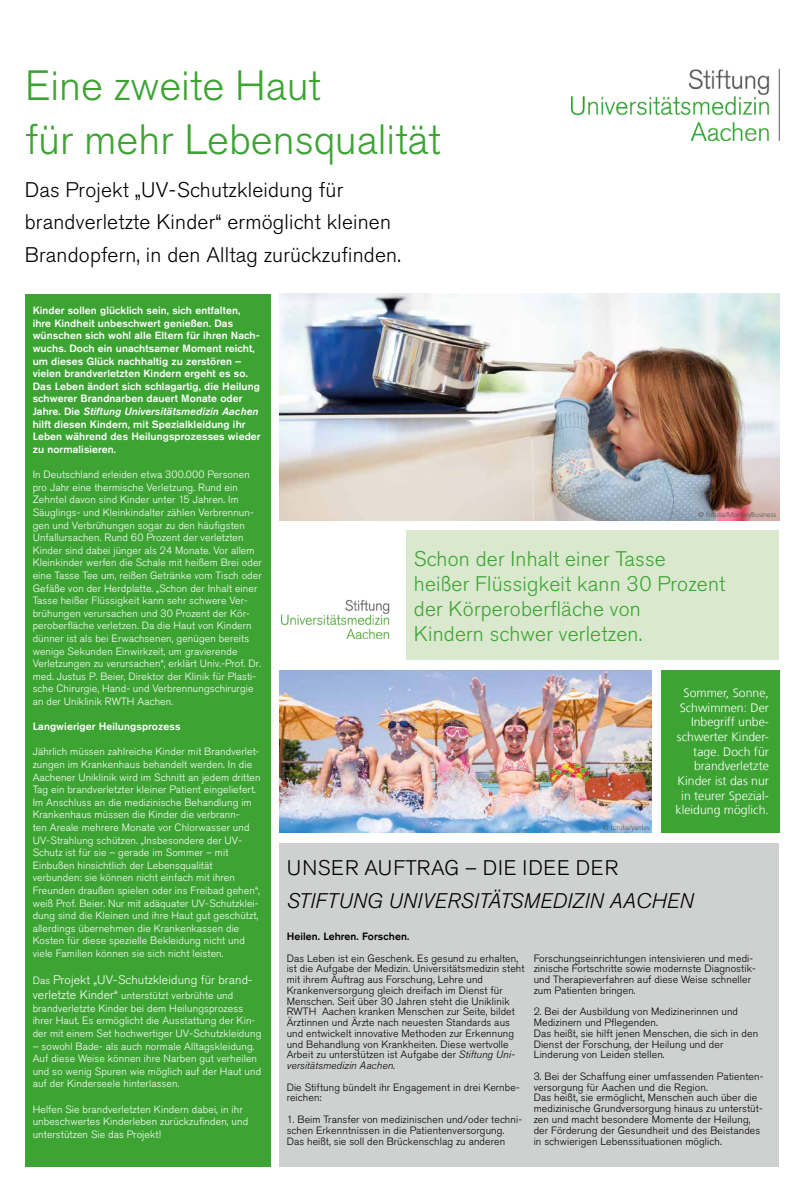
<style>
.page{position:relative;width:804px;height:1191px;background:#fff}
.page>*{position:absolute;margin:0;border:0;box-sizing:border-box;transform-origin:0 0}
.t1{font:300 42px/53.8px "Akzidenz Grotesk Std";color:#3da434}
.t2{font:300 21px/32.3px "Akzidenz Grotesk Std";letter-spacing:.01em;color:#000}
.t3{font:300 21px/25.2px "Akzidenz Grotesk Std";letter-spacing:.01em;color:#3da434}
.t4{font:italic 300 21px "Akzidenz Grotesk Std";letter-spacing:.01em;color:#000}
.t5{font:300 21px "Akzidenz Grotesk Std";letter-spacing:.03em;color:#000}
.t6{font:300 12.25px/14.7px "Frutiger LT Com";color:#fff;text-align:right}
.t7{font:300 12.25px "Akzidenz Grotesk Std";letter-spacing:.01em;color:#fff}
.t8{font:300 10.5px/12.6px "Akzidenz Grotesk Std";letter-spacing:.01em;color:#fff}
.t9{font:300 10.5px/10.8px "Akzidenz Grotesk Std";letter-spacing:.01em;color:#000}
.t10{font:500 10.5px/12.6px "Akzidenz Grotesk Std";letter-spacing:.01em;color:#fff}
.t11{font:500 10.5px "Akzidenz Grotesk Std";letter-spacing:.01em;color:#000}
.t12{font:300 7px "Frutiger LT Com";color:#565656}
.s1{font-style:italic}
.s2{font-size:10.5px}
.s3{font-size:12.25px}
</style>
<div class="page">
<div style="left:279px;top:843px;width:500px;height:323px;background:#cfd0d0"></div>
<div style="left:25px;top:294px;width:245px;height:872px;background:#3da434"></div>
<img style="left:279px;top:671px;width:373px;height:161px">
<img style="left:279px;top:294px;width:500px;height:226px">
<img style="left:571px;top:69px;width:208px;height:71px">
<div style="left:406px;top:531px;width:373px;height:129px;background:#dae8ce"></div>
<div style="left:661px;top:670px;width:118px;height:162px;background:#3da434"></div>
<img style="left:281px;top:599px;width:109px;height:39px">
<h1 class="t1" style="left:25px;top:60px;width:417px">Eine zweite Haut<br>für mehr Lebensqualität</h1>
<h2 class="t2" style="left:25px;top:174px;width:377px">Das Projekt „UV-Schutzkleidung für brandverletzte Kinder“ ermöglicht kleinen<br>Brandopfern, in den Alltag zurückzufinden.</h2>
<p class="t10" style="left:33px;top:304px;width:229px">Kinder sollen glücklich sein, sich entfalten, ihre Kindheit unbeschwert genießen. Das wünschen sich wohl alle Eltern für ihren Nach&shy;wuchs. Doch ein unachtsamer Moment reicht, um dieses Glück nachhaltig zu zerstören – vielen brandverletzten Kindern ergeht es so.<br>Das Leben ändert sich schlagartig, die Heilung schwerer Brandnarben dauert Monate oder Jahre. Die <span class="s1">Stiftung Universitätsmedizin Aachen </span>hilft diesen Kindern, mit Spezialkleidung ihr Leben während des Heilungsprozesses wieder zu normalisieren.</p>
<p class="t8" style="left:33px;top:468px;width:231px">In Deutschland erleiden etwa 300.000 Personen pro Jahr eine thermische Verletzung. Rund ein Zehntel davon sind Kinder unter 15 Jahren. Im Säuglings- und Kleinkindalter zählen Verbrennun&shy;gen und Verbrühungen sogar zu den häufigsten Unfallursachen. Rund 60 Prozent der verletzten Kinder sind dabei jünger als 24 Monate. Vor allem Kleinkinder werfen die Schale mit heißem Brei oder eine Tasse Tee um, reißen Getränke vom Tisch oder Gefäße von der Herdplatte. „Schon der Inhalt einer Tasse heißer Flüssigkeit kann sehr schwere Ver&shy;brühungen verursachen und 30 Prozent der Kör&shy;peroberfläche verletzen. Da die Haut von Kindern dünner ist als bei Erwachsenen, genügen bereits wenige Sekunden Einwirkzeit, um gravierende Verletzungen zu verursachen“, erklärt Univ.-Prof. Dr. med. Justus P. Beier, Direktor der Klinik für Plasti&shy;sche Chirurgie, Hand- und Verbrennungschirurgie an der Uniklinik RWTH Aachen.</p>
<p class="t10" style="left:33px;top:720px;width:149px">Langwieriger Heilungsprozess</p>
<p class="t8" style="left:33px;top:745px;width:229px">Jährlich müssen zahlreiche Kinder mit Brandverlet&shy;zungen im Krankenhaus behandelt werden. In die Aachener Uniklinik wird im Schnitt an jedem dritten Tag ein brandverletzter kleiner Patient eingeliefert.<br>Im Anschluss an die medizinische Behandlung im Krankenhaus müssen die Kinder die verbrann-<br>ten Areale mehrere Monate vor Chlorwasser und UV-Strahlung schützen. „Insbesondere der UV-Schutz ist für sie – gerade im Sommer – mit Einbußen hinsichtlich der Lebensqualität verbunden: sie können nicht einfach mit ihren Freunden draußen spielen oder ins Freibad gehen“, weiß Prof. Beier. Nur mit adäquater UV-Schutzklei&shy;dung sind die Kleinen und ihre Haut gut geschützt, allerdings übernehmen die Krankenkassen die Kosten für diese spezielle Bekleidung nicht und viele Familien können sie sich nicht leisten.</p>
<p class="t7" style="left:33px;top:973px;width:221px"><span class="s2">Das</span> Projekt „UV-Schutzkleidung für brand-</p>
<p class="t8" style="left:33px;top:989px;width:230px"><span class="s3">verletzte Kinder“</span> unterstützt verbrühte und brandverletzte Kinder bei dem Heilungsprozess ihrer Haut. Es ermöglicht die Ausstattung der Kin&shy;der mit einem Set hochwertiger UV-Schutzkleidung</p>
<p class="t8" style="left:33px;top:1039px;width:230px">– sowohl Bade- als auch normale Alltagskleidung.<br>Auf diese Weise können ihre Narben gut verheilen und so wenig Spuren wie möglich auf der Haut und auf der Kinderseele hinterlassen.</p>
<p class="t8" style="left:33px;top:1102px;width:217px">Helfen Sie brandverletzten Kindern dabei, in ihr unbeschwertes Kinderleben zurückzufinden, und unterstützen Sie das Projekt!</p>
<p class="t12" style="left:698px;top:510px;width:79px">© fotolia/MonkeyBusiness</p>
<h2 class="t3" style="left:414px;top:546px;width:313px">Schon der Inhalt einer Tasse heißer Flüssigkeit kann 30 Prozent der Körperoberfläche von<br>Kindern schwer verletzen.</h2>
<p class="t12" style="left:603px;top:823px;width:49px">© fotolia/yanlev</p>
<p class="t6" style="left:675px;top:685px;width:95px">Sommer, Sonne,<br>Schwimmen: Der<br>Inbegriff unbe&shy;schwerter Kinder&shy;tage. Doch für brandverletzte<br>Kinder ist das nur in teurer Spezial&shy;kleidung möglich.</p>
<h2 class="t5" style="left:287px;top:856px;width:333px">UNSER AUFTRAG – DIE IDEE DER</h2>
<h2 class="t4" style="left:287px;top:888px;width:408px">STIFTUNG UNIVERSITÄTSMEDIZIN AACHEN</h2>
<p class="t11" style="left:287px;top:930px;width:124px">Heilen. Lehren. Forschen.</p>
<p class="t9" style="left:287px;top:952px;width:239px">Das Leben ist ein Geschenk. Es gesund zu erhalten, ist die Aufgabe der Medizin. Universitätsmedizin steht mit ihrem Auftrag aus Forschung, Lehre und Krankenversorgung gleich dreifach im Dienst für Menschen. Seit über 30 Jahren steht die Uniklinik RWTH Aachen kranken Menschen zur Seite, bildet Ärztinnen und Ärzte nach neuesten Standards aus und entwickelt innovative Methoden zur Erkennung und Behandlung von Krankheiten. Diese wertvolle Arbeit zu unterstützen ist Aufgabe der <span class="s1">Stiftung Uni&shy;versitätsmedizin Aachen</span>.</p>
<p class="t9" style="left:287px;top:1081px;width:234px">Die Stiftung bündelt ihr Engagement in drei Kernbe&shy;reichen:</p>
<p class="t9" style="left:287px;top:1114px;width:237px">1. Beim Transfer von medizinischen und/oder techni&shy;schen Erkenntnissen in die Patientenversorgung.<br>Das heißt, sie soll den Brückenschlag zu anderen</p>
<p class="t9" style="left:533px;top:952px;width:223px">Forschungseinrichtungen intensivieren und medi&shy;zinische Fortschritte sowie modernste Diagnostik&shy;und Therapieverfahren auf diese Weise schneller zum Patienten bringen.</p>
<p class="t9" style="left:533px;top:1006px;width:226px">2. Bei der Ausbildung von Medizinerinnen und Medizinern und Pflegenden.<br>Das heißt, sie hilft jenen Menschen, die sich in den Dienst der Forschung, der Heilung und der Linderung von Leiden stellen.</p>
<p class="t9" style="left:533px;top:1071px;width:231px">3. Bei der Schaffung einer umfassenden Patienten&shy;versorgung für Aachen und die Region.<br>Das heißt, sie ermöglicht, Menschen auch über die medizinische Grundversorgung hinaus zu unterstüt&shy;zen und macht besondere Momente der Heilung, der Förderung der Gesundheit und des Beistandes in schwierigen Lebenssituationen möglich.</p>
</div>
